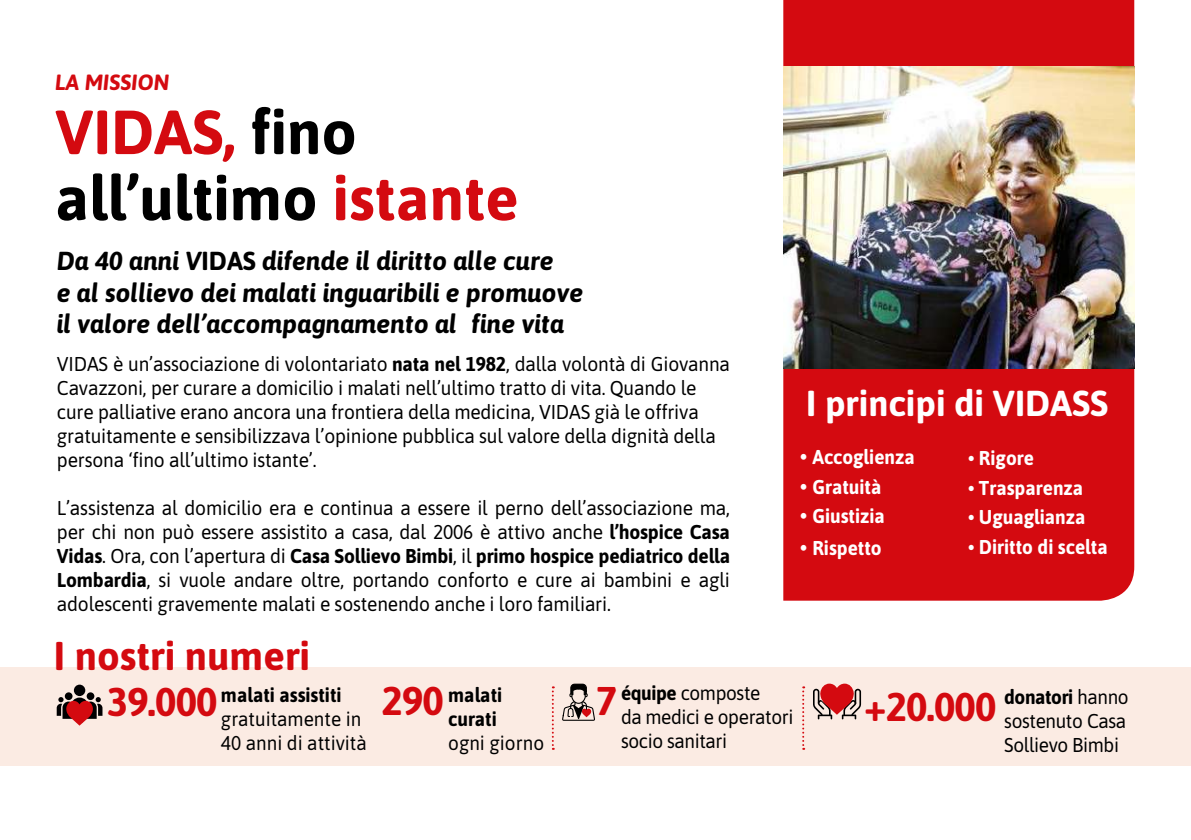
<style>
.page{position:relative;width:1191px;height:840px;background:#fff}
.page>*{position:absolute;margin:0;border:0;box-sizing:border-box;transform-origin:0 0}
.t1{font:700 62px/66px "Asap";color:#000}
.t2{font:700 40px "Asap";color:#d40a10}
.t3{font:700 36px "Asap";color:#fff}
.t4{font:italic 700 26px/31.2px "Asap";color:#000}
.t5{font:italic 700 22px "Asap";color:#d40a10}
.t6{font:20px/24px "Asap";letter-spacing:-.01em;color:#000;scale:.96 1}
.t7{font:20px/24px "Asap";letter-spacing:-.01em;color:#000;scale:.95 1}
.t8{font:700 20px "Asap";color:#fff;scale:.95 1}
.t9{font:700 20px/24px "Asap";color:#000;scale:.95 1}
.s1{color:#d40a10}
.s2{font-style:normal}
.s3{font-weight:700}
.s4{font-size:22px}
</style>
<div class="page">
<div style="left:783px;top:0;width:351px;height:600px;background:#d40a10"></div>
<div style="left:0;top:667px;width:1191px;height:98px;background:#fbebe3"></div>
<svg style="left:813px;top:683px;width:48px;height:36px"></svg>
<svg style="left:57px;top:684px;width:45px;height:41px"></svg>
<svg style="left:562px;top:683px;width:33px;height:37px"></svg>
<svg style="left:552px;top:686px;width:2px;height:63px"></svg>
<svg style="left:802px;top:686px;width:2px;height:63px"></svg>
<img style="left:783px;top:66px;width:351px;height:302px">
<p class="t5" style="left:55px;top:73px;width:116px">LA MISSION</p>
<h1 class="t1" style="left:55px;top:104px;width:465px"><span class="s1">VIDAS,</span> fino all’ultimo <span class="s1">istante</span></h1>
<h3 class="t4" style="left:57px;top:247px;width:528px">Da 40 anni V<span class="s2">IDAS</span> difende il diritto alle cure<br>e al sollievo dei malati inguaribili e promuove il valore dell’accompagnamento al fine vita</h3>
<p class="t6" style="left:57px;top:353px;width:702px">VIDAS è un’associazione di volontariato <span class="s3">nata nel 1982</span>, dalla volontà di Giovanna Cavazzoni, per curare a domicilio i malati nell’ultimo tratto di vita. Quando le cure palliative erano ancora una frontiera della medicina, VIDAS già le offriva gratuitamente e sensibilizzava l’opinione pubblica sul valore della dignità della persona ‘fino all’ultimo istante’.</p>
<p class="t6" style="left:57px;top:497px;width:702px;text-align:justify">L’assistenza al domicilio era e continua a essere il perno dell’associazione ma, per chi non può essere assistito a casa, dal 2006 è attivo anche <span class="s3">l’hospice Casa Vidas</span>. Ora, con l’apertura di <span class="s3">Casa Sollievo Bimbi</span>, il <span class="s3">primo hospice pediatrico della Lombardia</span>, si vuole andare oltre, portando conforto e cure ai bambini e agli adolescenti gravemente malati e sostenendo anche i loro familiari.</p>
<h2 class="t2" style="left:54px;top:639px;width:258px">I nostri numeri</h2>
<p class="t9" style="left:448px;top:684px;width:58px">malati curati</p>
<p class="t7" style="left:448px;top:732px;width:102px">ogni giorno</p>
<h3 class="t3" style="left:806px;top:388px;width:304px">I principi di VIDASS</h3>
<p class="t8" style="left:800px;top:448px;width:122px"><span class="s4">•</span> Accoglienza</p>
<p class="t8" style="left:800px;top:478px;width:87px"><span class="s4">•</span> Gratuità</p>
<p class="t8" style="left:800px;top:507px;width:90px"><span class="s4">•</span> Giustizia</p>
<p class="t8" style="left:800px;top:539px;width:87px"><span class="s4">•</span> Rispetto</p>
<p class="t8" style="left:968px;top:449px;width:71px">• Rigore</p>
<p class="t8" style="left:968px;top:479px;width:123px">• Trasparenza</p>
<p class="t8" style="left:968px;top:509px;width:125px">• Uguaglianza</p>
<p class="t8" style="left:968px;top:538px;width:149px">• Diritto di scelta</p>
<p class="t7" style="left:621px;top:682px;width:183px"><span class="s3">équipe</span> composte<br>da medici e operatori socio sanitari</p>
<p class="t7" style="left:1004px;top:685px;width:133px"><span class="s3">donatori</span> hanno sostenuto Casa<br>Sollievo Bimbi</p>
<p class="t9" style="left:221px;top:684px;width:128px">malati assistiti</p>
<p class="t7" style="left:221px;top:707px;width:155px">gratuitamente in<br>40 anni di attività</p>
<h2 class="t2" style="left:381px;top:684px;width:64px">290</h2>
<h2 class="t2" style="left:596px;top:684px;width:23px">7</h2>
<h2 class="t2" style="left:107px;top:685px;width:112px">39.000</h2>
<h2 class="t2" style="left:864px;top:683px;width:134px">+20.000</h2>
</div>
